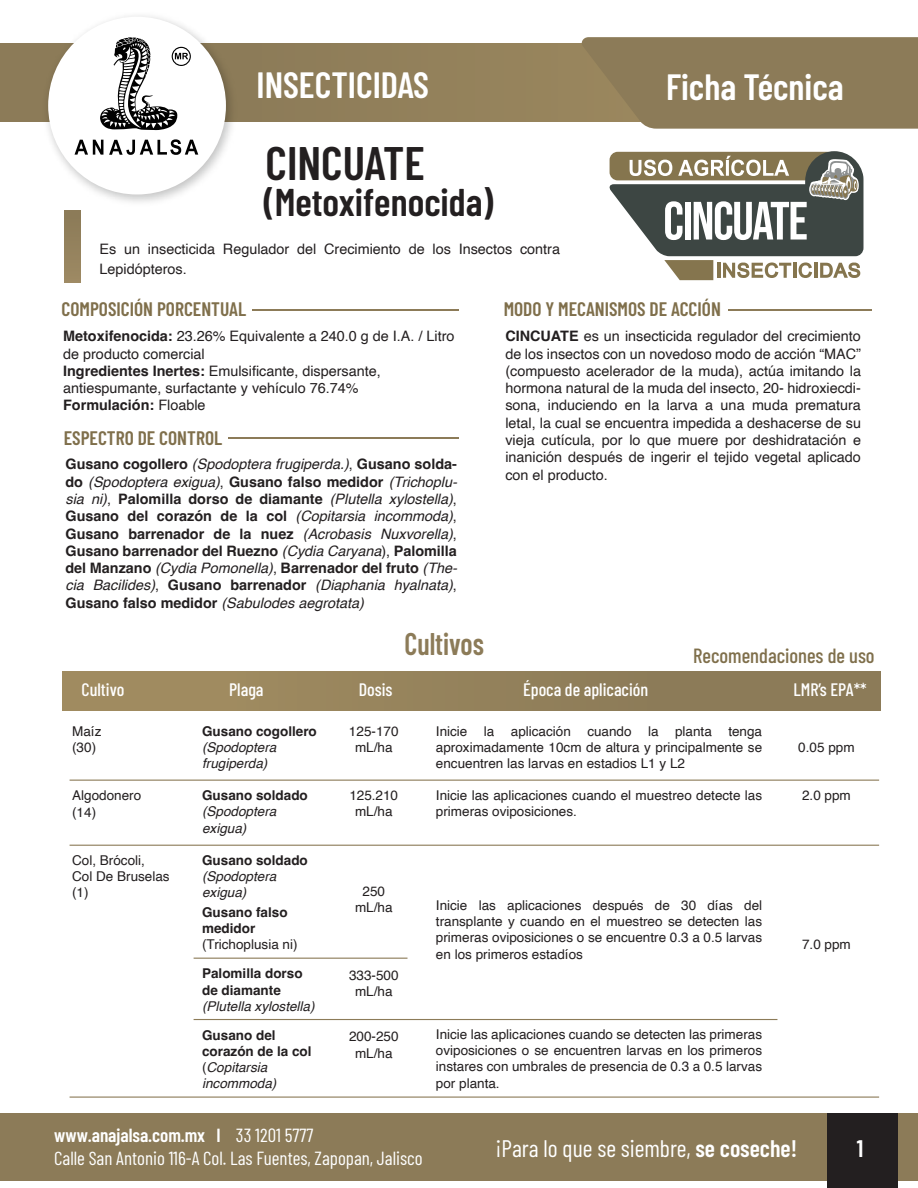
<style>
.page{position:relative;width:918px;height:1188px;background:#fff}
.page>*{position:absolute;margin:0;border:0;box-sizing:border-box;transform-origin:0 0}
.t1{font:600 46.95px "Barlow Condensed";color:#231f20}
.t2{font:600 38.55px "Barlow Condensed";color:#231f20}
.t3{font:600 36.45px "Barlow Condensed";color:#fff}
.t4{font:600 31.2px "Barlow Condensed";color:#8c7b58;scale:.9 1}
.t5{font:23.85px "Barlow Condensed";color:#fff}
.t6{font:600 23.85px "Barlow Condensed";color:#fff}
.t7{font:500 20.55px "Barlow Condensed";color:#7f6f4b}
.t8{font:600 19.5px "Barlow Condensed";color:#7f6f4b}
.t9{font:18.9px/23.4px "Barlow Condensed";color:#fff}
.t10{font:500 18px "Barlow Condensed";color:#fff}
.t11{font:14.4px/17.2px "Helvetica";color:#231f20}
.t12{font:700 14.4px/17.2px "Helvetica";color:#231f20;text-align:justify}
.t13{font:13.5px/16.2px "Helvetica";color:#231f20;text-align:center}
.t14{font:700 13.5px/16.2px "Helvetica";color:#231f20}
.t15{font:italic 13.5px/16.2px "Helvetica";color:#231f20}
.s1{font-weight:700}
.s2{font-weight:400;font-style:italic}
.s3{font-weight:400}
.s4{font-weight:600}
</style>
<div class="page">
<div style="left:0;top:1113px;width:918px;height:68px;background:#8c7b58"></div>
<div style="left:827px;top:1113px;width:70px;height:75px;background:#231f20"></div>
<div style="left:0;top:44px;width:918px;height:78px;background:#91805a"></div>
<svg style="left:580px;top:37px;width:338px;height:92px"></svg>
<div style="left:63px;top:672px;width:818px;height:39px;background:#94825b"></div>
<div style="left:64px;top:210px;width:16px;height:72px;background:#94815d"></div>
<hr style="left:252px;top:309px;width:207px;height:1px;background:#8c7b58">
<hr style="left:228px;top:437px;width:231px;height:1px;background:#8c7b58">
<hr style="left:729px;top:309px;width:143px;height:1px;background:#8c7b58">
<hr style="left:70px;top:780px;width:809px;height:1px;background:#8c7b58">
<hr style="left:70px;top:845px;width:809px;height:1px;background:#8c7b58">
<hr style="left:70px;top:1097px;width:809px;height:1px;background:#8c7b58">
<hr style="left:194px;top:958px;width:214px;height:1px;background:#8c7b58">
<hr style="left:194px;top:1019px;width:583px;height:1px;background:#8c7b58">
<svg style="left:609px;top:151px;width:255px;height:129px"></svg>
<img style="left:38px;top:15px;width:203px;height:187px">
<div style="left:48px;top:17px;width:178px;height:178px;background:#fff;border-radius:50%"></div>
<svg style="left:75px;top:140px;width:28px;height:15px"></svg>
<svg style="left:109px;top:139px;width:89px;height:16px"></svg>
<svg style="left:100px;top:37px;width:91px;height:93px"></svg>
<h3 class="t3" style="left:257px;top:58px;width:174px">INSECTICIDAS</h3>
<h1 class="t1" style="left:266px;top:130px;width:161px">CINCUATE</h1>
<h2 class="t2" style="left:264px;top:175px;width:231px">(Metoxifenocida)</h2>
<p class="t11" style="left:100px;top:240px;width:462px;line-height:19.5px">Es un insecticida Regulador del Crecimiento de los Insectos contra<br>Lepidópteros.</p>
<h3 class="t3" style="left:666px;top:61px;width:179px">Ficha Técnica</h3>
<h3 class="t8" style="left:62px;top:295px;width:186px">COMPOSICIÓN PORCENTUAL</h3>
<p class="t11" style="left:63px;top:328px;width:393px"><span class="s1">Metoxifenocida:</span> 23.26% Equivalente a 240.0 g de I.A. / Litro de producto comercial<br><span class="s1">Ingredientes Inertes:</span> Emulsificante, dispersante, antiespumante, surfactante y vehículo 76.74%<br><span class="s1">Formulación:</span> Floable</p>
<h3 class="t8" style="left:64px;top:424px;width:160px">ESPECTRO DE CONTROL</h3>
<p class="t12" style="left:65px;top:457px;width:393px">Gusano cogollero <span class="s2">(Spodoptera frugiperda.)</span><span class="s3">,</span> Gusano solda&shy;do <span class="s2">(Spodoptera exigua)</span><span class="s3">,</span> Gusano falso medidor <span class="s2">(Trichoplu&shy;sia ni)</span><span class="s3">,</span> Palomilla dorso de diamante <span class="s2">(Plutella xylostella)</span><span class="s3">, </span>Gusano del corazón de la col <span class="s2">(Copitarsia incommoda)</span><span class="s3">, </span>Gusano barrenador de la nuez <span class="s2">(Acrobasis Nuxvorella)</span><span class="s3">, </span>Gusano barrenador del Ruezno <span class="s2">(Cydia Caryana</span><span class="s3">),</span> Palomilla del Manzano <span class="s2">(Cydia Pomonella)</span><span class="s3">,</span> Barrenador del fruto <span class="s2">(The&shy;cia Bacilides)</span><span class="s3">,</span> Gusano barrenador <span class="s2">(Diaphania hyalnata)</span><span class="s3">, </span>Gusano falso medidor <span class="s2">(Sabulodes aegrotata)</span></p>
<h3 class="t4" style="left:405px;top:621px;width:90px">Cultivos</h3>
<h3 class="t8" style="left:504px;top:295px;width:219px">MODO Y MECANISMOS DE ACCIÓN</h3>
<p class="t11" style="left:505px;top:328px;width:357px;text-align:justify"><span class="s1">CINCUATE</span> es un insecticida regulador del crecimiento de los insectos con un novedoso modo de acción “MAC” (compuesto acelerador de la muda), actúa imitando la hormona natural de la muda del insecto, 20- hidroxiecdi&shy;sona, induciendo en la larva a una muda prematura letal, la cual se encuentra impedida a deshacerse de su vieja cutícula, por lo que muere por deshidratación e inanición después de ingerir el tejido vegetal aplicado con el producto.</p>
<h3 class="t7" style="left:693px;top:641px;width:183px">Recomendaciones de uso</h3>
<h3 class="t10" style="left:82px;top:676px;width:44px">Cultivo</h3>
<h3 class="t10" style="left:229px;top:676px;width:36px">Plaga</h3>
<h3 class="t10" style="left:359px;top:676px;width:35px">Dosis</h3>
<h3 class="t10" style="left:523px;top:676px;width:127px">Época de aplicación</h3>
<h3 class="t10" style="left:794px;top:676px;width:75px">LMR’s EPA**</h3>
<p class="t13" style="left:72px;top:723px;width:31px;text-align:left">Maíz (30)</p>
<p class="t14" style="left:202px;top:724px;width:116px">Gusano cogollero</p>
<p class="t15" style="left:202px;top:739px;width:76px">(Spodoptera frugiperda)</p>
<p class="t13" style="left:72px;top:788px;width:71px;text-align:left">Algodonero (14)</p>
<p class="t14" style="left:202px;top:789px;width:107px">Gusano soldado</p>
<p class="t15" style="left:202px;top:804px;width:76px">(Spodoptera exigua)</p>
<p class="t13" style="left:72px;top:852px;width:99px;text-align:left">Col, Brócoli,<br>Col De Bruselas (1)</p>
<p class="t14" style="left:202px;top:854px;width:107px">Gusano soldado</p>
<p class="t15" style="left:202px;top:869px;width:76px">(Spodoptera exigua)</p>
<p class="t14" style="left:202px;top:905px;width:87px">Gusano falso medidor</p>
<p class="t13" style="left:202px;top:937px;width:97px">(Trichoplusia ni)</p>
<p class="t14" style="left:202px;top:967px;width:102px">Palomilla dorso de diamante</p>
<p class="t15" style="left:202px;top:998px;width:114px">(Plutella xylostella)</p>
<p class="t14" style="left:202px;top:1028px;width:111px">Gusano del corazón de la col <span class="s3">(</span><span class="s2">Copitarsia incommoda)</span></p>
<p class="t13" style="left:349px;top:723px;width:51px">125-170 mL/ha</p>
<p class="t13" style="left:436px;top:723px;width:328px;text-align:justify">Inicie la aplicación cuando la planta tenga aproximadamente 10cm de altura y principalmente se encuentren las larvas en estadios L1 y L2</p>
<p class="t13" style="left:798px;top:740px;width:58px">0.05 ppm</p>
<p class="t13" style="left:436px;top:788px;width:328px;text-align:left">Inicie las aplicaciones cuando el muestreo detecte las primeras oviposiciones.</p>
<p class="t13" style="left:349px;top:788px;width:50px">125.210 mL/ha</p>
<p class="t13" style="left:802px;top:788px;width:50px">2.0 ppm</p>
<p class="t13" style="left:355px;top:884px;width:39px">250 mL/ha</p>
<p class="t13" style="left:349px;top:968px;width:51px">333-500 mL/ha</p>
<p class="t13" style="left:349px;top:1029px;width:51px">200-250 mL/ha</p>
<p class="t13" style="left:436px;top:898px;width:328px;text-align:justify">Inicie las aplicaciones después de 30 días del transplante y cuando en el muestreo se detecten las primeras oviposiciones o se encuentre 0.3 a 0.5 larvas en los primeros estadíos</p>
<p class="t13" style="left:436px;top:1027px;width:328px;text-align:justify">Inicie las aplicaciones cuando se detecten las primeras oviposiciones o se encuentren larvas en los primeros instares con umbrales de presencia de 0.3 a 0.5 larvas por planta.</p>
<p class="t13" style="left:802px;top:936px;width:50px">7.0 ppm</p>
<h3 class="t9" style="left:54px;top:1122px;width:370px"><span class="s4">www.anajalsa.com.mx I</span> 33 1201 5777<br>Calle San Antonio 116-A Col. Las Fuentes, Zapopan, Jalisco</h3>
<h3 class="t5" style="left:496px;top:1131px;width:303px">¡Para lo que se siembre, <span class="s4">se coseche!</span></h3>
<h3 class="t6" style="left:857px;top:1131px;width:8px">1</h3>
</div>
